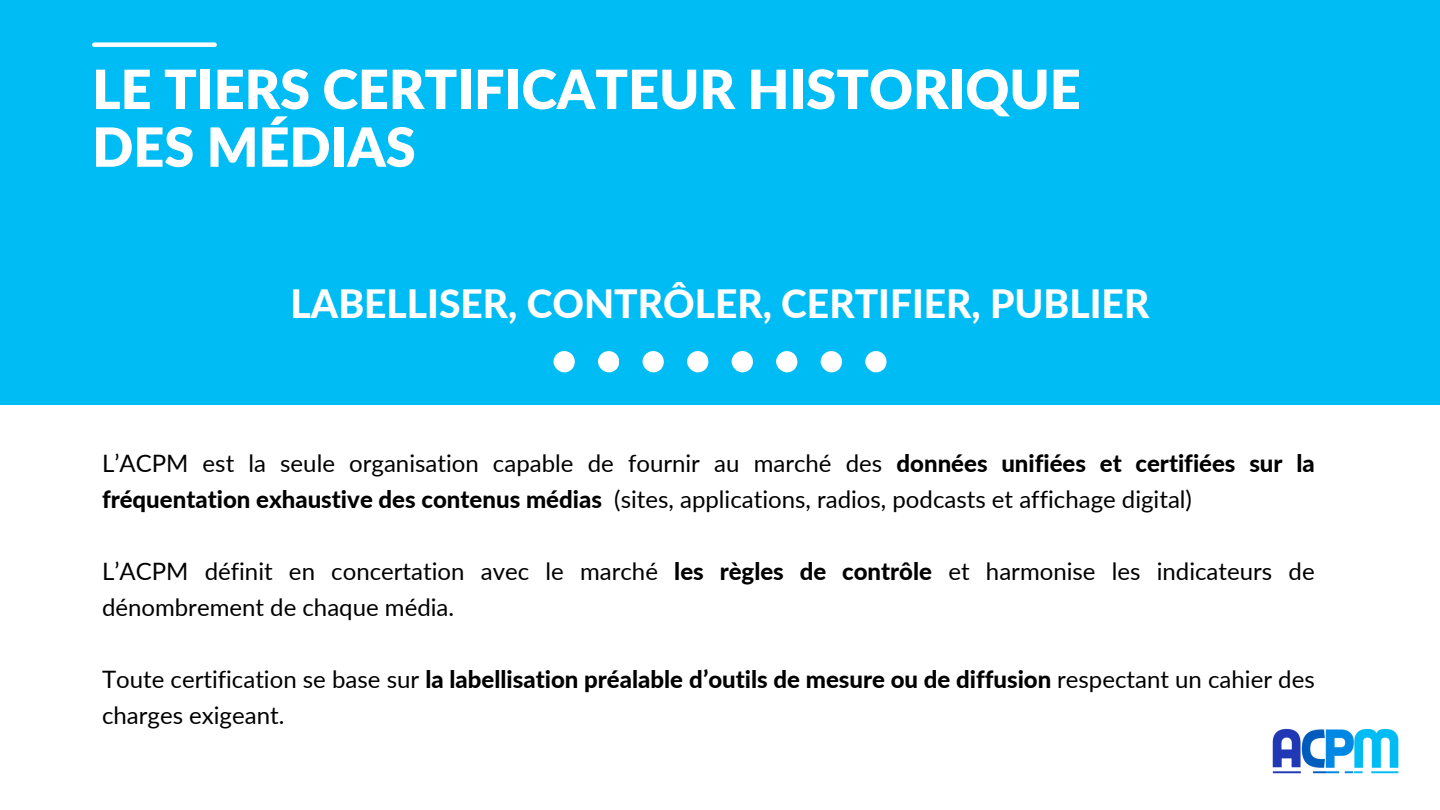
<style>
.page{position:relative;width:1440px;height:810px;background:#fff}
.page>*{position:absolute;margin:0;border:0;box-sizing:border-box;transform-origin:0 0}
.t1{font:900 54px/57.8px "Lato";color:#fff}
.t2{font:800 39px "Lato";color:#fff}
.t3{font:24px/36px "Lato";color:#000}
.s1{font-weight:800}
</style>
<div class="page">
<div style="left:0;top:0;width:1440px;height:405px;background:#00bcf4"></div>
<div style="left:94px;top:42px;width:121px;height:5px;background:#fff"></div>
<svg style="left:553px;top:351px;width:21px;height:21px"></svg>
<svg style="left:732px;top:351px;width:21px;height:21px"></svg>
<svg style="left:598px;top:351px;width:21px;height:21px"></svg>
<svg style="left:776px;top:351px;width:21px;height:21px"></svg>
<svg style="left:643px;top:351px;width:21px;height:21px"></svg>
<svg style="left:821px;top:351px;width:21px;height:21px"></svg>
<svg style="left:687px;top:351px;width:21px;height:21px"></svg>
<svg style="left:865px;top:351px;width:21px;height:21px"></svg>
<img style="left:1272px;top:728px;width:127px;height:46px">
<h1 class="t1" style="left:92px;top:59px;width:990px">LE TIERS CERTIFICATEUR HISTORIQUE<br>DES MÉDIAS</h1>
<h2 class="t2" style="left:291px;top:279px;width:860px">LABELLISER, CONTRÔLER, CERTIFIER, PUBLIER</h2>
<p class="t3" style="left:102px;top:444px;width:1214px">L’ACPM est la seule organisation capable de fournir au marché des <span class="s1">données unifiées et certifiées sur la fréquentation exhaustive des contenus médias</span> (sites, applications, radios, podcasts et affichage digital)</p>
<p class="t3" style="left:102px;top:552px;width:1214px">L’ACPM définit en concertation avec le marché <span class="s1">les règles de contrôle</span> et harmonise les indicateurs de dénombrement de chaque média.</p>
<p class="t3" style="left:102px;top:660px;width:1214px">Toute certification se base sur <span class="s1">la labellisation préalable d’outils de mesure ou de diffusion</span> respectant un cahier des charges exigeant.</p>
</div>
